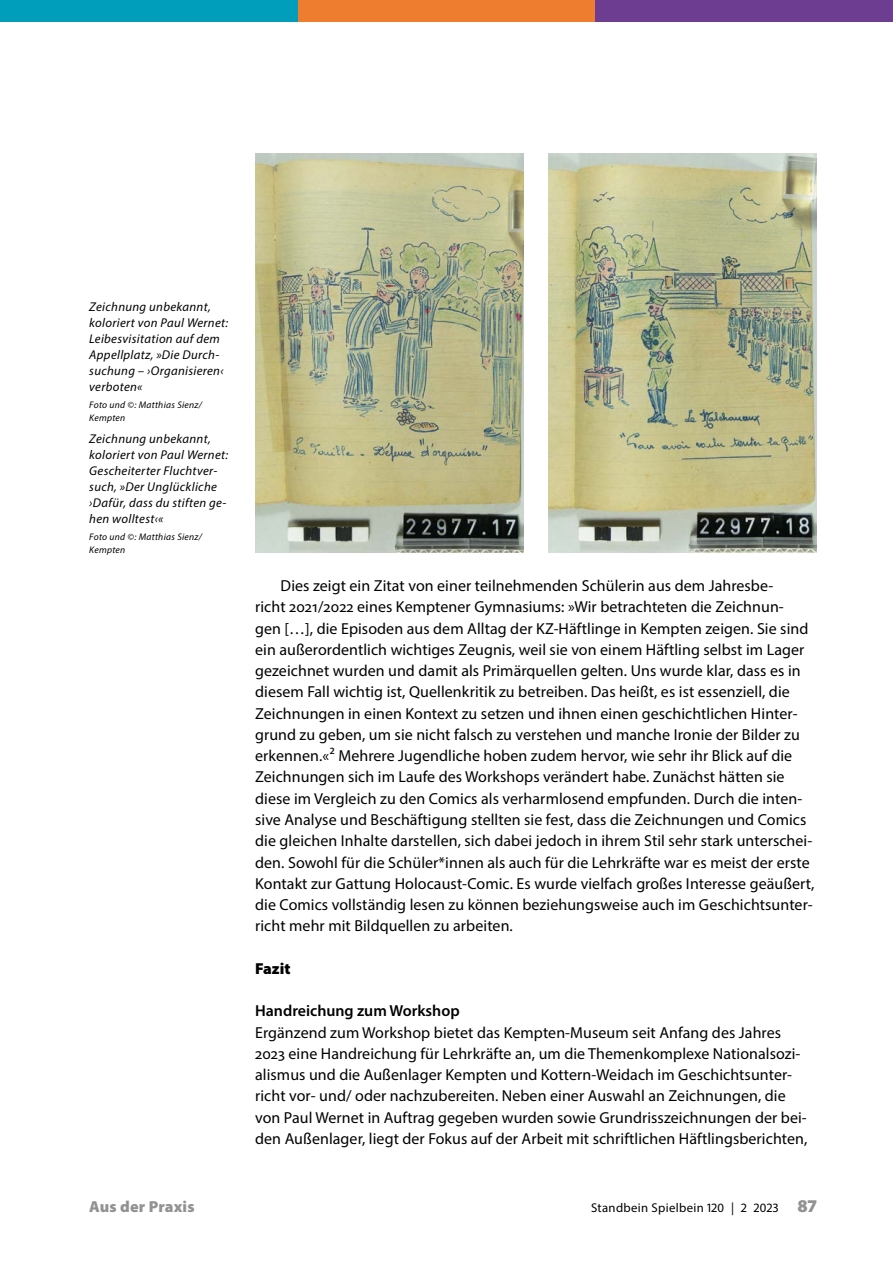
<style>
.page{position:relative;width:893px;height:1263px;background:#fff}
.page>*{position:absolute;margin:0;border:0;box-sizing:border-box;transform-origin:0 0}
.text_einzug{font:15.9px/21.3px "Myriad Pro";letter-spacing:.005em;color:#000}
.text_einzug_ohne{font:15.9px/21.3px "Myriad Pro";letter-spacing:.005em;color:#000}
.text_subhead_semibold{font:600 15.9px "Myriad Pro";color:#000}
.t1{font:900 15.9px "Myriad Pro";letter-spacing:.01em;color:#919291}
.text_subhead{font:900 15.9px "Myriad Pro";color:#000}
.text_bu{font:italic 12.75px/15.9px "Myriad Pro";letter-spacing:.025em;color:#000}
.t2{font:12.75px "Myriad Pro";letter-spacing:.025em;color:#000}
.text_bu_quelle{font:italic 9.6px/12.8px "Myriad Pro";letter-spacing:.03em;color:#000}
.s1{font-weight:900;font-size:18px;color:#919291}
</style>
<div class="page">
<div style="left:0;top:0;width:298px;height:21px;background:#009eba"></div>
<div style="left:298px;top:0;width:297px;height:21px;background:#ef7d30"></div>
<div style="left:595px;top:0;width:298px;height:21px;background:#6c3d90"></div>
<img style="left:255px;top:153px;width:268px;height:400px">
<img style="left:549px;top:153px;width:267px;height:400px">
<p class="text_bu" style="left:89px;top:299px;width:140px">Zeichnung unbekannt, koloriert von Paul Wernet:<br>Leibesvisitation auf dem<br>Appellplatz, »Die Durch&shy;suchung – ›Organisieren‹ verboten«</p>
<p class="text_bu_quelle" style="left:89px;top:398px;width:114px">Foto und ©: Matthias Sienz/<br>Kempten</p>
<p class="text_bu" style="left:89px;top:431px;width:140px">Zeichnung unbekannt, koloriert von Paul Wernet:<br>Gescheiterter Fluchtver&shy;such, »Der Unglückliche ›Dafür, dass du stiften ge&shy;hen wolltest‹«</p>
<p class="text_bu_quelle" style="left:89px;top:530px;width:114px">Foto und ©: Matthias Sienz/<br>Kempten</p>
<p class="text_einzug" style="left:255px;top:575px;width:561px;text-indent:26px">Dies zeigt ein Zitat von einer teilnehmenden Schülerin aus dem Jahresbe-<br>richt 2021/2022 eines Kemptener Gymnasiums: »Wir betrachteten die Zeichnun-<br>gen […], die Episoden aus dem Alltag der KZ-Häftlinge in Kempten zeigen. Sie sind ein außerordentlich wichtiges Zeugnis, weil sie von einem Häftling selbst im Lager gezeichnet wurden und damit als Primärquellen gelten. Uns wurde klar, dass es in diesem Fall wichtig ist, Quellenkritik zu betreiben. Das heißt, es ist essenziell, die Zeichnungen in einen Kontext zu setzen und ihnen einen geschichtlichen Hinter&shy;grund zu geben, um sie nicht falsch zu verstehen und manche Ironie der Bilder zu erkennen.«2 Mehrere Jugendliche hoben zudem hervor, wie sehr ihr Blick auf die Zeichnungen sich im Laufe des Workshops verändert habe. Zunächst hätten sie diese im Vergleich zu den Comics als verharmlosend empfunden. Durch die inten&shy;sive Analyse und Beschäftigung stellten sie fest, dass die Zeichnungen und Comics die gleichen Inhalte darstellen, sich dabei jedoch in ihrem Stil sehr stark unterschei&shy;den. Sowohl für die Schüler*innen als auch für die Lehrkräfte war es meist der erste Kontakt zur Gattung Holocaust-Comic. Es wurde vielfach großes Interesse geäußert, die Comics vollständig lesen zu können beziehungsweise auch im Geschichtsunter&shy;richt mehr mit Bildquellen zu arbeiten.</p>
<h3 class="text_subhead" style="left:255px;top:958px;width:37px">Fazit</h3>
<p class="text_subhead_semibold" style="left:255px;top:1001px;width:206px">Handreichung zum Workshop</p>
<p class="text_einzug_ohne" style="left:255px;top:1021px;width:554px">Ergänzend zum Workshop bietet das Kempten-Museum seit Anfang des Jahres 2023 eine Handreichung für Lehrkräfte an, um die Themenkomplexe Nationalsozi&shy;alismus und die Außenlager Kempten und Kottern-Weidach im Geschichtsunter&shy;richt vor- und/ oder nachzubereiten. Neben einer Auswahl an Zeichnungen, die von Paul Wernet in Auftrag gegeben wurden sowie Grundrisszeichnungen der bei&shy;den Außenlager, liegt der Fokus auf der Arbeit mit schriftlichen Häftlingsberichten,</p>
<p class="t1" style="left:89px;top:1196px;width:107px">Aus der Praxis</p>
<p class="t2" style="left:591px;top:1200px;width:227px">Standbein Spielbein 120 | 2 2023 <span class="s1">87</span></p>
</div>
